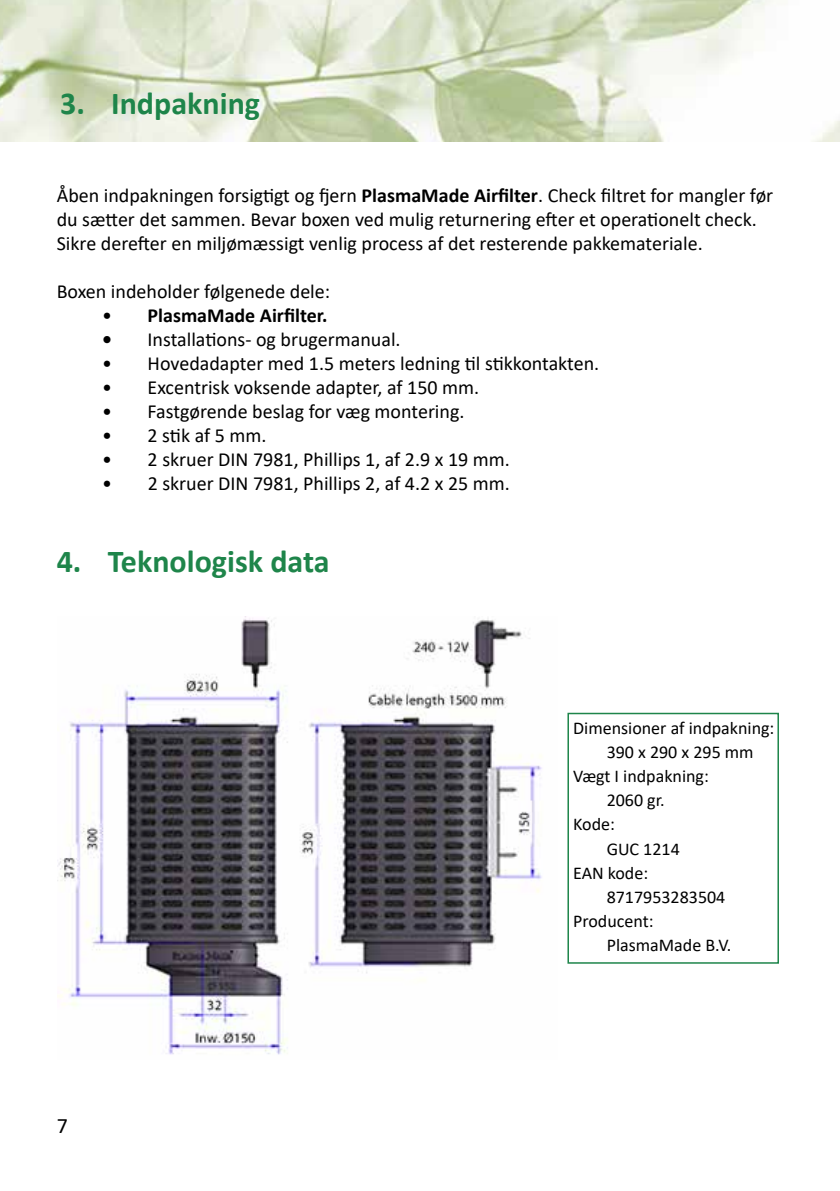
<style>
.page{position:relative;width:840px;height:1191px;background:#fff}
.page>*{position:absolute;margin:0;border:0;box-sizing:border-box;transform-origin:0 0}
.t1{font:700 32px "Calibri";color:#1e854a}
.t2{font:22px "Calibri";color:#000}
.t3{font:20px/24px "Calibri";color:#000}
.t4{font:700 20px "Calibri";color:#000}
.t5{font:18px "Calibri";color:#000}
.s1{font-weight:700}
.s2{font-weight:400}
</style>
<div class="page">
<img style="left:0;top:0;width:839px;height:142px">
<img style="left:57px;top:617px;width:485px;height:438px">
<div style="left:567px;top:712px;width:211px;height:251px;border:2px solid #1e854a"></div>
<h1 class="t1" style="left:60px;top:81px;width:201px">3. Indpakning</h1>
<p class="t3" style="left:57px;top:183px;width:717px">Åben indpakningen forsigtigt og fjern <span class="s1">PlasmaMade Airfilter</span>. Check filtret for mangler før du sætter det sammen. Bevar boxen ved mulig returnering efter et operationelt check.<br>Sikre derefter en miljømæssigt venlig process af det resterende pakkemateriale.</p>
<p class="t3" style="left:57px;top:279px;width:275px">Boxen indeholder følgenede dele:</p>
<p class="t4" style="left:102px;top:301px;width:227px"><span class="s2">•</span> PlasmaMade Airfilter.</p>
<p class="t3" style="left:102px;top:327px;width:300px"><span class="s1">•</span> Installations- og brugermanual.</p>
<p class="t3" style="left:102px;top:351px;width:498px">• Hovedadapter med 1.5 meters ledning til stikkontakten.</p>
<p class="t3" style="left:102px;top:375px;width:378px">• Excentrisk voksende adapter, af 150 mm.</p>
<p class="t3" style="left:102px;top:399px;width:363px">• Fastgørende beslag for væg montering.</p>
<p class="t3" style="left:102px;top:423px;width:166px">• 2 stik af 5 mm.</p>
<p class="t3" style="left:102px;top:447px;width:409px">• 2 skruer DIN 7981, Phillips 1, af 2.9 x 19 mm.</p>
<p class="t3" style="left:102px;top:471px;width:409px">• 2 skruer DIN 7981, Phillips 2, af 4.2 x 25 mm.</p>
<h1 class="t1" style="left:57px;top:539px;width:274px">4. Teknologisk data</h1>
<p class="t2" style="left:57px;top:1110px;width:13px">7</p>
<p class="t5" style="left:573px;top:716px;width:203px">Dimensioner af indpakning:</p>
<p class="t5" style="left:606px;top:740px;width:148px">390 x 290 x 295 mm</p>
<p class="t5" style="left:573px;top:764px;width:137px">Vægt I indpakning:</p>
<p class="t5" style="left:606px;top:788px;width:60px">2060 gr.</p>
<p class="t5" style="left:573px;top:812px;width:43px">Kode:</p>
<p class="t5" style="left:606px;top:836px;width:75px">GUC 1214</p>
<p class="t5" style="left:573px;top:860px;width:76px">EAN kode:</p>
<p class="t5" style="left:606px;top:884px;width:120px">8717953283504</p>
<p class="t5" style="left:573px;top:908px;width:82px">Producent:</p>
<p class="t5" style="left:606px;top:932px;width:126px">PlasmaMade B.V.</p>
</div>
